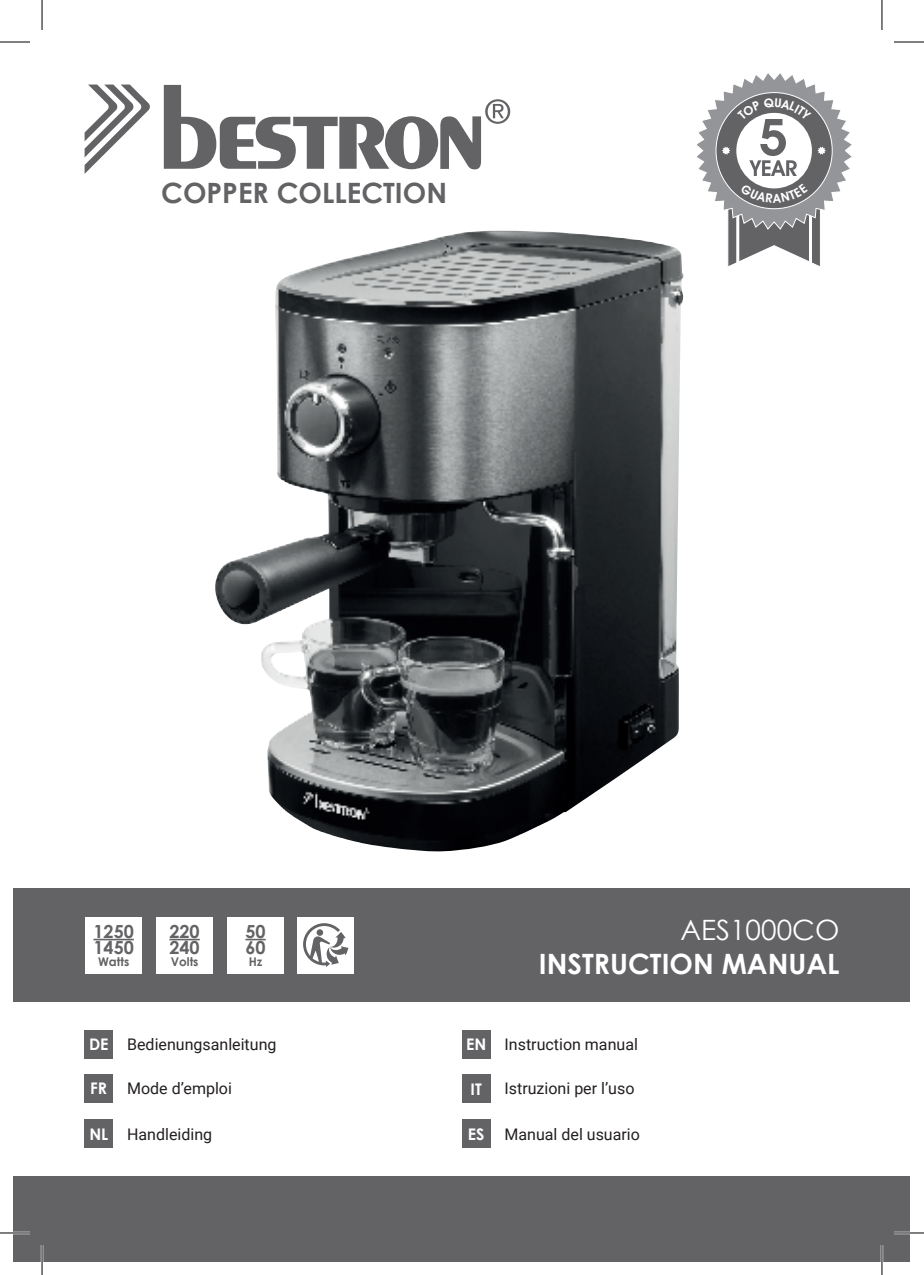
<style>
.page{position:relative;width:924px;height:1275px;background:#fff}
.page>*{position:absolute;margin:0;border:0;box-sizing:border-box;transform-origin:0 0}
.t1{font:700 28px "Century Gothic";color:#fff}
.t2{font:700 28px "Century Gothic";color:#636366}
.t3{font:28px "Century Gothic";color:#fff}
.t4{font:700 18px/16px "Century Gothic";color:#636366}
.t5{font:16px "Roboto";color:#231f20}
.t6{font:700 16px "Century Gothic";color:#fff}
.t7{font:700 12px "Century Gothic";color:#636366}
.s1{font-family:"Century Gothic";font-weight:700;color:#fff}
</style>
<div class="page">
<svg style="left:164px;top:85px;width:346px;height:84px"></svg>
<svg style="left:85px;top:85px;width:65px;height:89px"></svg>
<div style="left:14px;top:1176px;width:895px;height:85px;background:#636366"></div>
<div style="left:85px;top:1030px;width:28px;height:28px;background:#636366"></div>
<div style="left:85px;top:1074px;width:28px;height:28px;background:#636366"></div>
<div style="left:85px;top:1119px;width:28px;height:29px;background:#636366"></div>
<div style="left:462px;top:1030px;width:28px;height:28px;background:#636366"></div>
<div style="left:462px;top:1074px;width:28px;height:29px;background:#636366"></div>
<div style="left:462px;top:1119px;width:28px;height:29px;background:#636366"></div>
<div style="left:14px;top:888px;width:895px;height:114px;background:#636366"></div>
<div style="left:297px;top:916px;width:57px;height:57px;background:#fff"></div>
<svg style="left:303px;top:923px;width:45px;height:44px"></svg>
<div style="left:227px;top:916px;width:57px;height:57px;background:#fff"></div>
<div style="left:85px;top:916px;width:57px;height:57px;background:#fff"></div>
<div style="left:156px;top:916px;width:57px;height:57px;background:#fff"></div>
<hr style="left:245px;top:938px;width:20px;height:2px;background:#636366">
<hr style="left:169px;top:938px;width:31px;height:2px;background:#636366">
<hr style="left:93px;top:938px;width:41px;height:2px;background:#636366">
<img style="left:215px;top:231px;width:468px;height:620px">
<hr style="left:0;top:1231px;width:30px;height:3px;background:#fff">
<hr style="left:893px;top:1231px;width:30px;height:3px;background:#fff">
<hr style="left:41px;top:1245px;width:2px;height:30px;background:#fff">
<hr style="left:880px;top:1245px;width:2px;height:30px;background:#fff">
<hr style="left:0;top:42px;width:30px;height:1px;background:#000">
<hr style="left:893px;top:42px;width:30px;height:1px;background:#000">
<hr style="left:0;top:1232px;width:30px;height:1px;background:#000">
<hr style="left:893px;top:1232px;width:30px;height:1px;background:#000">
<hr style="left:42px;top:0;width:1px;height:30px;background:#000">
<hr style="left:42px;top:1245px;width:1px;height:30px;background:#000">
<hr style="left:881px;top:0;width:1px;height:30px;background:#000">
<hr style="left:881px;top:1245px;width:1px;height:30px;background:#000">
<svg style="left:697px;top:73px;width:155px;height:193px"></svg>
<h1 class="t2" style="left:161px;top:183px;width:287px">COPPER COLLECTION</h1>
<p class="t4" style="left:93px;top:924px;width:42px">1250<br>1450</p>
<p class="t7" style="left:98px;top:957px;width:33px">Watts</p>
<p class="t4" style="left:169px;top:924px;width:32px">220<br>240</p>
<p class="t7" style="left:171px;top:957px;width:29px">Volts</p>
<p class="t4" style="left:245px;top:924px;width:22px">50<br>60</p>
<p class="t7" style="left:248px;top:957px;width:15px">Hz</p>
<p class="t5" style="left:127px;top:1038px;width:151px">Bedienungsanleitung</p>
<p class="t5" style="left:90px;top:1082px;width:143px"><span class="s1">FR</span> Mode d’emploi</p>
<p class="t6" style="left:89px;top:1128px;width:20px">NL</p>
<p class="t6" style="left:89px;top:1038px;width:21px">DE</p>
<p class="t5" style="left:127px;top:1127px;width:86px">Handleiding</p>
<h1 class="t3" style="left:680px;top:914px;width:160px">AES1000CO</h1>
<h1 class="t1" style="left:538px;top:953px;width:302px">INSTRUCTION MANUAL</h1>
<p class="t6" style="left:466px;top:1038px;width:22px">EN</p>
<p class="t5" style="left:504px;top:1038px;width:135px">Instruction manual</p>
<p class="t6" style="left:470px;top:1083px;width:13px">IT</p>
<p class="t5" style="left:504px;top:1082px;width:131px">Istruzioni per l’uso</p>
<p class="t6" style="left:467px;top:1128px;width:18px">ES</p>
<p class="t5" style="left:504px;top:1127px;width:137px">Manual del usuario</p>
</div>
